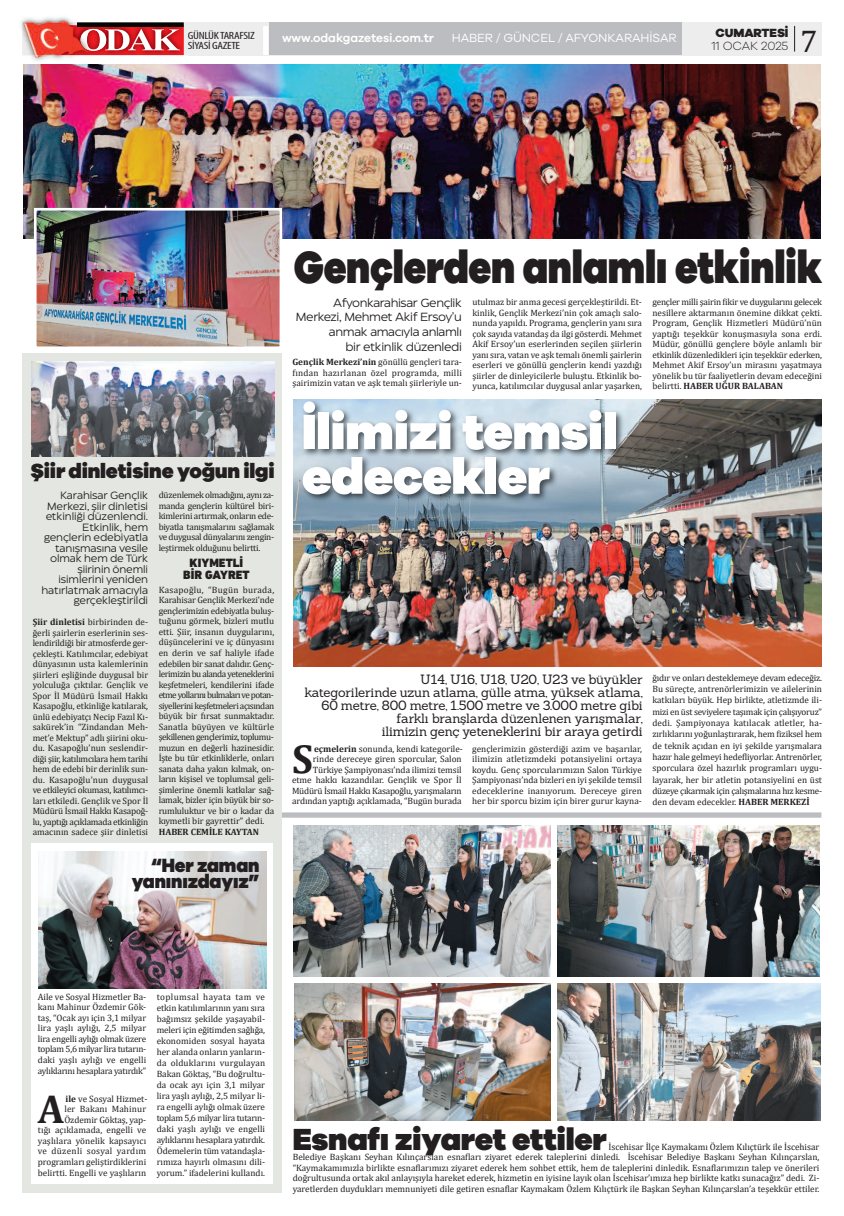
<style>
.page{position:relative;width:844px;height:1216px;background:#fff}
.page>*{position:absolute;margin:0;border:0;box-sizing:border-box;transform-origin:0 0}
.t1{font:900 51.01px/44.6px "Galano Grotesque";letter-spacing:-.01em;color:#fff}
.t2{font:900 46.64px "Galano Grotesque";letter-spacing:-.01em;color:#231f20;scale:.84 1}
.t3{font:700 40.69px "Cambria";color:#231f20}
.t4{font:900 31.5px "Galano Grotesque";letter-spacing:-.01em;color:#231f20}
.t5{font:31.5px "Cambria";color:#231f20}
.t6{font:900 21px "Galano Grotesque";letter-spacing:-.01em;color:#231f20}
.t7{font:900 19.78px/15.8px "Galano Grotesque";letter-spacing:-.01em;color:#231f20;text-align:right;scale:.93 1}
.t8{font:13.12px/13.1px "Sanchez";letter-spacing:-.015em;color:#231f20;text-align:right}
.t9{font:12.25px "Galano Grotesque";letter-spacing:-.01em;color:#fff}
.t10{font:600 12.25px "Galano Grotesque";letter-spacing:-.01em;color:#fff}
.t11{font:900 12.25px/12.2px "DIN Next LT Pro";color:#231f20;text-align:center}
.t12{font:300 12.25px "Galano Grotesque";letter-spacing:-.01em;color:#231f20}
.t13{font:800 12.25px "Galano Grotesque";letter-spacing:-.01em;color:#231f20}
.t14{font:11.81px/14.9px "Eastman Roman Trial";letter-spacing:-.03em;color:#231f20;text-align:right}
.t15{font:10.5px/10.5px "Eastman Roman Trial";letter-spacing:-.01em;color:#231f20;text-align:right}
.t16{font:condensed 10.5px/10.5px "Myriad Pro";letter-spacing:-.025em;color:#231f20;scale:1.23 1}
.t17{font:9.19px/10.5px "Cambria";color:#231f20;text-align:justify}
.t18{font:700 9.19px "Cambria";color:#231f20}
.s1{font-weight:700}
</style>
<div class="page">
<div style="left:241px;top:812px;width:580px;height:5px;background:#bcbdc0"></div>
<div style="left:22px;top:22px;width:799px;height:33px;background:#ededee"></div>
<svg style="left:794px;top:26px;width:1px;height:26px"></svg>
<img style="left:180px;top:22px;width:4px;height:33px">
<img style="left:180px;top:27px;width:3px;height:28px">
<img style="left:180px;top:23px;width:3px;height:4px">
<img style="left:25px;top:55px;width:37px;height:5px">
<img style="left:22px;top:16px;width:54px;height:6px">
<img style="left:22px;top:22px;width:41px;height:33px">
<img style="left:58px;top:25px;width:5px;height:30px">
<svg style="left:63px;top:21px;width:117px;height:34px;background:#c35254"></svg>
<img style="left:80px;top:30px;width:11px;height:21px">
<div style="left:269px;top:22px;width:413px;height:33px;background:#bcbdc0"></div>
<div style="left:263px;top:26px;width:5px;height:29px;background:#fff"></div>
<img style="left:23px;top:64px;width:797px;height:174px">
<img style="left:38px;top:212px;width:240px;height:133px">
<div style="left:34px;top:208px;width:248px;height:141px;border:3px solid #fff"></div>
<div style="left:22px;top:354px;width:259px;height:838px;background:#e4e7e1"></div>
<img style="left:293px;top:399px;width:528px;height:267px">
<img style="left:269px;top:400px;width:415px;height:170px">
<img style="left:32px;top:361px;width:242px;height:95px">
<img style="left:557px;top:825px;width:262px;height:151px">
<img style="left:294px;top:825px;width:256px;height:151px">
<img style="left:557px;top:983px;width:263px;height:137px">
<img style="left:294px;top:983px;width:256px;height:137px">
<div style="left:31px;top:843px;width:241px;height:341px;background:#fff"></div>
<img style="left:39px;top:851px;width:228px;height:137px">
<p class="t16" style="left:188px;top:31px;width:56px">GÜNLÜKTARAFSIZ<br>SİYASİGAZETE</p>
<h3 class="t10" style="left:282px;top:33px;width:154px">www.odakgazetesi.com.tr</h3>
<h3 class="t9" style="left:452px;top:33px;width:226px">HABER / GÜNCEL / AFYONKARAHİSAR</h3>
<h3 class="t13" style="left:715px;top:28px;width:74px">CUMARTESİ</h3>
<h3 class="t12" style="left:711px;top:41px;width:78px">11 OCAK 2025</h3>
<h3 class="t5" style="left:800px;top:22px;width:19px">7</h3>
<h2 class="t2" style="left:293px;top:250px;width:630px">Gençlerden anlamlı etkinlik</h2>
<h3 class="t6" style="left:31px;top:463px;width:245px">Şiir dinletisine yoğun ilgi</h3>
<p class="t15" style="left:41px;top:491px;width:108px">Karahisar Gençlik<br>Merkezi, şiir dinletisi etkinliği düzenlendi.<br>Etkinlik, hem gençlerin edebiyatla tanışmasına vesile olmak hem de Türk şiirinin önemli isimlerini yeniden hatırlatmak amacıyla gerçekleştirildi</p>
<p class="t17" style="left:33px;top:616px;width:117px"><span class="s1">Şiir dinletisi</span> birbirinden de&shy;ğerli şairlerin eserlerinin ses&shy;lendirildiği bir atmosferde ger&shy;çekleşti. Katılımcılar, edebiyat dünyasının usta kalemlerinin şiirleri eşliğinde duygusal bir yolculuğa çıktılar. Gençlik ve Spor İl Müdürü İsmail Hakkı Kasapoğlu, etkinliğe katılarak, ünlü edebiyatçı Necip Fazıl Kı&shy;sakürek’in “Zindandan Meh&shy;met’e Mektup” adlı şiirini oku&shy;du. Kasapoğlu’nun seslendir&shy;diği şiir, katılımcılara hem tarihi hem de edebi bir derinlik sun&shy;du. Kasapoğlu’nun duygusal ve etkileyici okuması, katılımcı&shy;ları etkiledi. Gençlik ve Spor İl Müdürü İsmail Hakkı Kasapoğ&shy;lu, yaptığı açıklamada etkinliğin amacının sadece şiir dinletisi</p>
<p class="t17" style="left:159px;top:490px;width:117px">düzenlemek olmadığını, aynı za&shy;manda gençlerin kültürel biri&shy;kimlerini artırmak, onların ede&shy;biyatla tanışmalarını sağlamak ve duygusal dünyalarını zengin&shy;leştirmek olduğunu belirtti.</p>
<h3 class="t11" style="left:183px;top:557px;width:68px">KIYMETLİ<br>BİR GAYRET</h3>
<p class="t17" style="left:159px;top:584px;width:117px">Kasapoğlu, “Bugün burada, Karahisar Gençlik Merkezi’nde gençlerimizin edebiyatla buluş&shy;tuğunu görmek, bizleri mutlu etti. Şiir, insanın duygularını, düşüncelerini ve iç dünyasını en derin ve saf haliyle ifade edebilen bir sanat dalıdır. Genç&shy;lerimizin bu alanda yeteneklerini keşfetmeleri, kendilerini ifade etme yollarını bulmaları ve potan&shy;siyellerini keşfetmeleri açısından büyük bir fırsat sunmaktadır.<br>Sanatla büyüyen ve kültürle şekillenen gençlerimiz, toplumu&shy;muzun en değerli hazinesidir.<br>İşte bu tür etkinliklerle, onları sanata daha yakın kılmak, on&shy;ların kişisel ve toplumsal geli&shy;şimlerine önemli katkılar sağ&shy;lamak, bizler için büyük bir so&shy;rumluluktur ve bir o kadar da kıymetli bir gayrettir” dedi.</p>
<p class="t18" style="left:159px;top:825px;width:102px">HABER CEMİLE KAYTAN</p>
<h3 class="t7" style="left:132px;top:858px;width:139px">“Her zaman yanınızdayız”</h3>
<p class="t14" style="left:296px;top:296px;width:167px">Afyonkarahisar Gençlik<br>Merkezi, Mehmet Akif Ersoy’u anmak amacıyla anlamlı<br>bir etkinlik düzenledi</p>
<p class="t17" style="left:292px;top:356px;width:171px"><span class="s1">Gençlik Merkezi’nin</span> gönüllü gençleri tara&shy;fından hazırlanan özel programda, milli şairimizin vatan ve aşk temalı şiirleriyle un-</p>
<p class="t17" style="left:472px;top:296px;width:171px">utulmaz bir anma gecesi gerçekleştirildi. Et&shy;kinlik, Gençlik Merkezi’nin çok amaçlı salo&shy;nunda yapıldı. Programa, gençlerin yanı sıra çok sayıda vatandaş da ilgi gösterdi. Mehmet Akif Ersoy’un eserlerinden seçilen şiirlerin yanı sıra, vatan ve aşk temalı önemli şairlerin eserleri ve gönüllü gençlerin kendi yazdığı şiirler de dinleyicilerle buluştu. Etkinlik bo&shy;yunca, katılımcılar duygusal anlar yaşarken,</p>
<p class="t17" style="left:652px;top:296px;width:171px">gençler milli şairin fikir ve duygularını gelecek nesillere aktarmanın önemine dikkat çekti.<br>Program, Gençlik Hizmetleri Müdürü’nün yaptığı teşekkür konuşmasıyla sona erdi.<br>Müdür, gönüllü gençlere böyle anlamlı bir etkinlik düzenledikleri için teşekkür ederken, Mehmet Akif Ersoy’un mirasını yaşatmaya yönelik bu tür faaliyetlerin devam edeceğini belirtti. <span class="s1">HABER UĞUR BALABAN</span></p>
<h1 class="t1" style="left:302px;top:413px;width:317px">İlimizi temsil edecekler</h1>
<h3 class="t8" style="left:304px;top:674px;width:340px">U14, U16, U18, U20, U23 ve büyükler<br>kategorilerinde uzun atlama, gülle atma, yüksek atlama, 60 metre, 800 metre, 1.500 metre ve 3.000 metre gibi farklı branşlarda düzenlenen yarışmalar,<br>ilimizin genç yeteneklerini bir araya getirdi</h3>
<h3 class="t3" style="left:292px;top:733px;width:22px">S</h3>
<p class="t17" style="left:292px;top:743px;width:172px;text-align:right"><span class="s1">eçmelerin</span> sonunda, kendi kategorile&shy;rinde dereceye giren sporcular, Salon Türkiye Şampiyonası’nda ilimizi temsil etme hakkı kazandılar. Gençlik ve Spor İl Müdürü İsmail Hakkı Kasapoğlu, yarışmaların ardından yaptığı açıklamada, “Bugün burada</p>
<p class="t17" style="left:472px;top:743px;width:171px">gençlerimizin gösterdiği azim ve başarılar, ilimizin atletizmdeki potansiyelini ortaya koydu. Genç sporcularımızın Salon Türkiye Şampiyonası’nda bizleri en iyi şekilde temsil edeceklerine inanıyorum. Dereceye giren her bir sporcu bizim için birer gurur kayna-</p>
<p class="t17" style="left:652px;top:671px;width:171px;line-height:11.4px">ğıdır ve onları desteklemeye devam edeceğiz.<br>Bu süreçte, antrenörlerimizin ve ailelerinin katkıları büyük. Hep birlikte, atletizmde ili&shy;mizi en üst seviyelere taşımak için çalışıyoruz” dedi. Şampiyonaya katılacak atletler, ha&shy;zırlıklarını yoğunlaştırarak, hem fiziksel hem de teknik açıdan en iyi şekilde yarışmalara hazır hale gelmeyi hedefliyorlar. Antrenörler, sporculara özel hazırlık programları uygu&shy;layarak, her bir atletin potansiyelini en üst düzeye çıkarmak için çalışmalarına hız kesme&shy;den devam edecekler. <span class="s1">HABER MERKEZİ</span></p>
<p class="t17" style="left:38px;top:990px;width:110px">Aile ve Sosyal Hizmetler Ba&shy;kanı Mahinur Özdemir Gök&shy;taş, “Ocak ayı için 3,1 milyar lira yaşlı aylığı, 2,5 milyar lira engelli aylığı olmak üzere toplam 5,6 milyar lira tutarın&shy;daki yaşlı aylığı ve engelli aylıklarını hesaplara yatırdık”</p>
<h3 class="t3" style="left:38px;top:1083px;width:28px">A</h3>
<p class="t17" style="left:38px;top:1092px;width:111px;text-align:right"><span class="s1">ile</span> ve Sosyal Hizmet-<br>ler Bakanı Mahinur<br>Özdemir Göktaş, yap-<br>tığı açıklamada, engelli ve yaşlılara yönelik kapsayıcı ve düzenli sosyal yardım programları geliştirdiklerini belirtti. Engelli ve yaşlıların</p>
<p class="t17" style="left:157px;top:990px;width:110px;line-height:11px">toplumsal hayata tam ve etkin katılımlarının yanı sıra bağımsız şekilde yaşayabil&shy;meleri için eğitimden sağlığa, ekonomiden sosyal hayata her alanda onların yanların&shy;da olduklarını vurgulayan Bakan Göktaş, “Bu doğrultu&shy;da ocak ayı için 3,1 milyar lira yaşlı aylığı, 2,5 milyar li&shy;ra engelli aylığı olmak üzere toplam 5,6 milyar lira tutarın&shy;daki yaşlı aylığı ve engelli aylıklarını hesaplara yatırdık.<br>Ödemelerin tüm vatandaşla&shy;rımıza hayırlı olmasını dili&shy;yorum.” ifadelerini kullandı.</p>
<h3 class="t4" style="left:292px;top:1127px;width:315px">Esnafı ziyaret ettiler</h3>
<p class="t17" style="left:292px;top:1141px;width:528px;text-indent:315px">İscehisar İlçe Kaymakamı Özlem Kılıçtürk ile İscehisar Belediye Başkanı Seyhan Kılınçarslan esnafları ziyaret ederek taleplerini dinledi. İscehisar Belediye Başkanı Seyhan Kılınçarslan, “Kaymakamımızla birlikte esnaflarımızı ziyaret ederek hem sohbet ettik, hem de taleplerini dinledik. Esnaflarımızın talep ve önerileri doğrultusunda ortak akıl anlayışıyla hareket ederek, hizmetin en iyisine layık olan İscehisar’ımıza hep birlikte katkı sunacağız” dedi. Zi&shy;yaretlerden duydukları memnuniyeti dile getiren esnaflar Kaymakam Özlem Kılıçtürk ile Başkan Seyhan Kılınçarslan’a teşekkür ettiler.</p>
</div>
